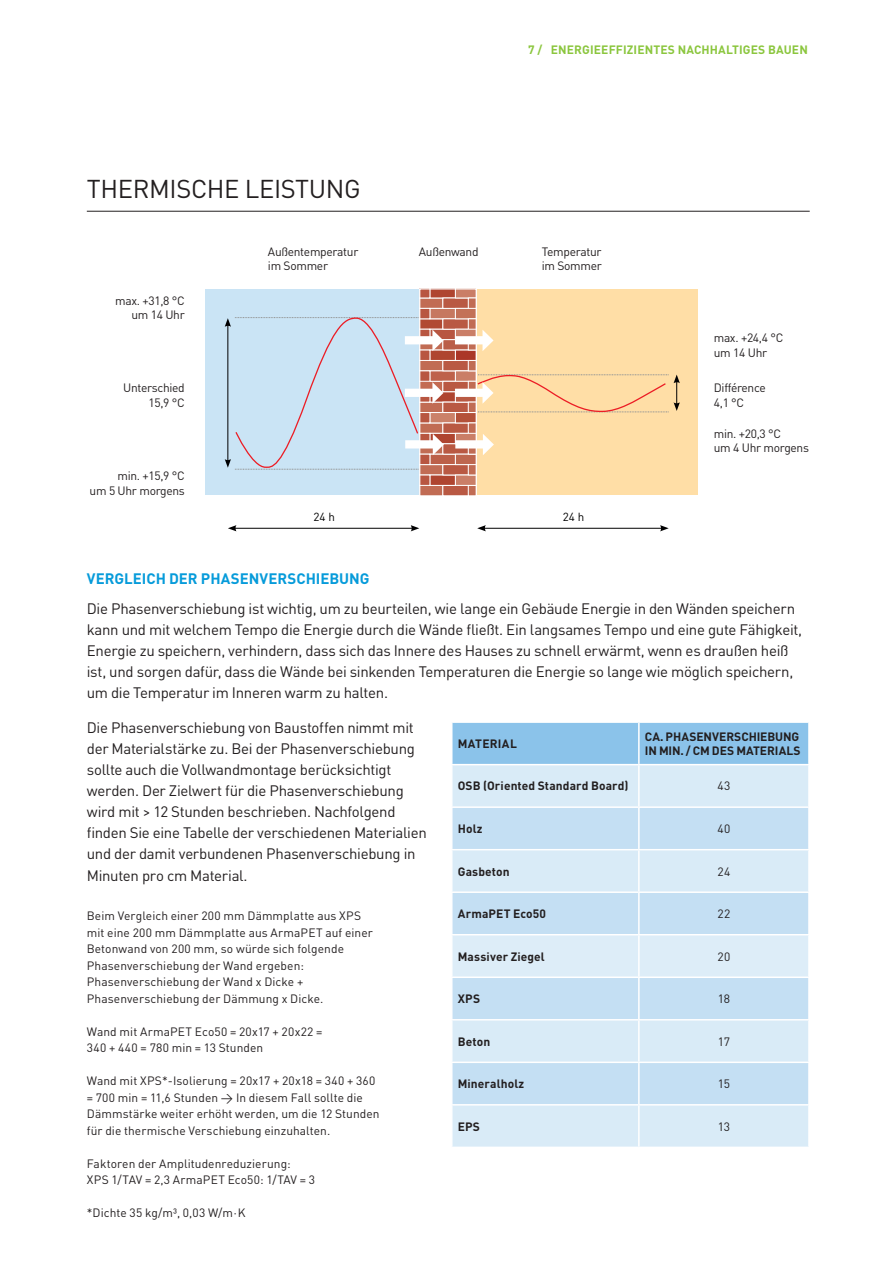
<style>
.page{position:relative;width:893px;height:1263px;background:#fff}
.page>*{position:absolute;margin:0;border:0;box-sizing:border-box;transform-origin:0 0}
.Headline{font:25.5px "DIN Pro";letter-spacing:-.015em;color:#231f20}
._04_Copy_10_14{font:15px/21px "DIN Pro";letter-spacing:-.02em;color:#231f20}
._04_Copy_10_14-2{font:700 15px "DIN Pro";letter-spacing:-.005em;color:#069bda}
._04_Copy_10_14-3{font:12px/16.5px "DIN Pro";letter-spacing:.005em;color:#231f20}
._04_Copy_10_14-4{font:700 12px "DIN Pro";letter-spacing:.005em;color:#231f20}
._04_Copy_10_14-5{font:12px/14.4px "DIN Pro";letter-spacing:-.025em;color:#231f20}
._02_ntro_14_17_green{font:700 12px "DIN Pro";letter-spacing:.01em;color:#8bc63e}
.t1{font:11.7px/14px "DIN Pro";color:#000001;text-align:right}
</style>
<div class="page">
<div style="left:476px;top:289px;width:221px;height:206px;background:#ffdea6"></div>
<div style="left:205px;top:289px;width:222px;height:206px;background:#cae4f5"></div>
<hr style="left:234px;top:528px;width:179px;height:1px;background:#000001">
<svg style="left:411px;top:525px;width:8px;height:6px"></svg>
<svg style="left:228px;top:525px;width:8px;height:6px"></svg>
<hr style="left:483px;top:528px;width:179px;height:1px;background:#000001">
<svg style="left:660px;top:525px;width:9px;height:6px"></svg>
<svg style="left:477px;top:525px;width:9px;height:6px"></svg>
<svg style="left:225px;top:289px;width:455px;height:207px"></svg>
<hr style="left:87px;top:211px;width:723px;height:1px;background:#231f20">
<div style="left:452px;top:723px;width:356px;height:41px;background:#8bc3ea"></div>
<div style="left:452px;top:765px;width:356px;height:381px;background:#d9ebf7"></div>
<svg style="left:452px;top:808px;width:356px;height:296px;background:#cbe3f4"></svg>
<div style="left:452px;top:935px;width:356px;height:41px;background:#ddedf8"></div>
<hr style="left:638px;top:723px;width:2px;height:41px;background:#fff">
<hr style="left:638px;top:765px;width:2px;height:41px;background:#fff">
<hr style="left:451px;top:806px;width:188px;height:2px;background:#fff">
<hr style="left:639px;top:806px;width:171px;height:2px;background:#fff">
<hr style="left:638px;top:808px;width:2px;height:41px;background:#fff">
<hr style="left:451px;top:849px;width:188px;height:1px;background:#fff">
<hr style="left:639px;top:849px;width:171px;height:1px;background:#fff">
<hr style="left:638px;top:850px;width:2px;height:41px;background:#fff">
<hr style="left:451px;top:891px;width:188px;height:2px;background:#fff">
<hr style="left:639px;top:891px;width:171px;height:2px;background:#fff">
<hr style="left:638px;top:893px;width:2px;height:41px;background:#fff">
<hr style="left:451px;top:934px;width:188px;height:1px;background:#fff">
<hr style="left:639px;top:934px;width:171px;height:1px;background:#fff">
<hr style="left:638px;top:935px;width:2px;height:41px;background:#fff">
<hr style="left:451px;top:976px;width:188px;height:2px;background:#fff">
<hr style="left:639px;top:976px;width:171px;height:2px;background:#fff">
<hr style="left:638px;top:978px;width:2px;height:41px;background:#fff">
<hr style="left:451px;top:1019px;width:188px;height:1px;background:#fff">
<hr style="left:451px;top:1104px;width:188px;height:1px;background:#fff">
<hr style="left:639px;top:1019px;width:171px;height:1px;background:#fff">
<hr style="left:638px;top:1020px;width:2px;height:41px;background:#fff">
<hr style="left:639px;top:1104px;width:171px;height:1px;background:#fff">
<hr style="left:638px;top:1105px;width:2px;height:41px;background:#fff">
<hr style="left:451px;top:1061px;width:188px;height:2px;background:#fff">
<hr style="left:639px;top:1061px;width:171px;height:2px;background:#fff">
<hr style="left:638px;top:1063px;width:2px;height:41px;background:#fff">
<p class="Headline" style="left:87px;top:169px;width:275px">THERMISCHE LEISTUNG</p>
<p class="t1" style="left:116px;top:292px;width:70px">max. +31.8˚C</p>
<p class="_04_Copy_10_14-5" style="left:115px;top:292px;width:71px;text-align:right">max. +31,8 °C um 14 Uhr</p>
<p class="t1" style="left:146px;top:306px;width:40px">at 2 pm</p>
<p class="_04_Copy_10_14-5" style="left:123px;top:380px;width:63px">Unterschied</p>
<p class="_04_Copy_10_14-3" style="left:148px;top:393px;width:38px">15,9 °C</p>
<p class="t1" style="left:132px;top:381px;width:55px">Difference</p>
<p class="t1" style="left:151px;top:394px;width:36px">15.9˚C</p>
<p class="t1" style="left:119px;top:468px;width:68px">min. +15.9˚C at 5 am</p>
<p class="_04_Copy_10_14-3" style="left:117px;top:467px;width:69px">min. +15,9 °C</p>
<p class="_04_Copy_10_14-5" style="left:90px;top:482px;width:97px">um 5 Uhr morgens</p>
<p class="_04_Copy_10_14-5" style="left:268px;top:243px;width:92px">Außentemperatur im Sommer</p>
<p class="_04_Copy_10_14-5" style="left:419px;top:243px;width:61px">Außenwand</p>
<p class="t1" style="left:268px;top:253px;width:109px">Temperature outside</p>
<p class="_02_ntro_14_17_green" style="left:528px;top:39px;width:281px">7 / ENERGIEEFFIZIENTES NACHHALTIGES BAUEN</p>
<p class="_04_Copy_10_14-5" style="left:542px;top:243px;width:62px">Temperatur im Sommer</p>
<p class="t1" style="left:710px;top:330px;width:70px">max. +24.4˚C</p>
<p class="_04_Copy_10_14-3" style="left:714px;top:328px;width:71px">max. +24,4 °C</p>
<p class="_04_Copy_10_14-3" style="left:714px;top:343px;width:55px">um 14 Uhr</p>
<p class="_04_Copy_10_14-5" style="left:714px;top:380px;width:53px">Différence</p>
<p class="_04_Copy_10_14-3" style="left:714px;top:393px;width:32px">4,1 °C</p>
<p class="_04_Copy_10_14-3" style="left:714px;top:424px;width:69px">min. +20,3 °C</p>
<p class="_04_Copy_10_14-5" style="left:714px;top:440px;width:97px">um 4 Uhr morgens</p>
<p class="t1" style="left:710px;top:344px;width:40px">at 2 pm</p>
<p class="t1" style="left:711px;top:381px;width:55px">Difference</p>
<p class="t1" style="left:711px;top:394px;width:30px">4.1˚C</p>
<p class="t1" style="left:711px;top:426px;width:68px;text-align:left">min. +20.3˚C at 4 am</p>
<p class="t1" style="left:313px;top:509px;width:23px">24 h</p>
<p class="t1" style="left:563px;top:509px;width:23px">24 h</p>
<p class="_04_Copy_10_14-2" style="left:87px;top:566px;width:284px">VERGLEICH DER PHASENVERSCHIEBUNG</p>
<p class="_04_Copy_10_14" style="left:87px;top:597px;width:717px">Die Phasenverschiebung ist wichtig, um zu beurteilen, wie lange ein Gebäude Energie in den Wänden speichern kann und mit welchem Tempo die Energie durch die Wände fließt. Ein langsames Tempo und eine gute Fähigkeit, Energie zu speichern, verhindern, dass sich das Innere des Hauses zu schnell erwärmt, wenn es draußen heiß ist, und sorgen dafür, dass die Wände bei sinkenden Temperaturen die Energie so lange wie möglich speichern, um die Temperatur im Inneren warm zu halten.</p>
<p class="_04_Copy_10_14" style="left:87px;top:715px;width:341px">Die Phasenverschiebung von Baustoffen nimmt mit der Materialstärke zu. Bei der Phasenverschiebung sollte auch die Vollwandmontage berücksichtigt werden. Der Zielwert für die Phasenverschiebung wird mit &gt; 12 Stunden beschrieben. Nachfolgend finden Sie eine Tabelle der verschiedenen Materialien und der damit verbundenen Phasenverschiebung in</p>
<p class="_04_Copy_10_14" style="left:87px;top:864px;width:162px">Minuten pro cm Material.</p>
<p class="_04_Copy_10_14-3" style="left:87px;top:906px;width:288px">Beim Vergleich einer 200 mm Dämmplatte aus XPS mit eine 200 mm Dämmplatte aus ArmaPET auf einer</p>
<p class="_04_Copy_10_14-3" style="left:87px;top:939px;width:259px">Betonwand von 200 mm, so würde sich folgende</p>
<p class="_04_Copy_10_14-3" style="left:87px;top:956px;width:219px">Phasenverschiebung der Wand ergeben:</p>
<p class="_04_Copy_10_14-3" style="left:87px;top:972px;width:218px">Phasenverschiebung der Wand x Dicke +</p>
<p class="_04_Copy_10_14-3" style="left:87px;top:989px;width:238px">Phasenverschiebung der Dämmung x Dicke.</p>
<p class="_04_Copy_10_14-3" style="left:87px;top:1022px;width:237px">Wand mit ArmaPET Eco50 = 20x17 + 20x22 =</p>
<p class="_04_Copy_10_14-3" style="left:87px;top:1038px;width:178px">340 + 440 = 780 min = 13 Stunden</p>
<p class="_04_Copy_10_14-3" style="left:87px;top:1071px;width:290px">Wand mit XPS*-Isolierung = 20x17 + 20x18 = 340 + 360</p>
<p class="_04_Copy_10_14-3" style="left:87px;top:1088px;width:278px">= 700 min = 11,6 Stunden → In diesem Fall sollte die</p>
<p class="_04_Copy_10_14-3" style="left:87px;top:1104px;width:294px">Dämmstärke weiter erhöht werden, um die 12 Stunden für die thermische Verschiebung einzuhalten.</p>
<p class="_04_Copy_10_14-3" style="left:87px;top:1154px;width:205px">Faktoren der Amplitudenreduzierung:</p>
<p class="_04_Copy_10_14-3" style="left:87px;top:1170px;width:230px">XPS 1/TAV = 2,3 ArmaPET Eco50: 1/TAV = 3</p>
<p class="_04_Copy_10_14-3" style="left:87px;top:1203px;width:160px">*Dichte 35 kg/m³, 0,03 W/m⋅K</p>
<p class="_04_Copy_10_14-4" style="left:458px;top:734px;width:61px">MATERIAL</p>
<p class="_04_Copy_10_14-4" style="left:645px;top:727px;width:156px">CA. PHASENVERSCHIEBUNG</p>
<p class="_04_Copy_10_14-4" style="left:645px;top:740px;width:157px">IN MIN. / CM DES MATERIALS</p>
<p class="_04_Copy_10_14-4" style="left:458px;top:776px;width:172px">OSB (Oriented Standard Board)</p>
<p class="_04_Copy_10_14-3" style="left:717px;top:777px;width:15px">43</p>
<p class="_04_Copy_10_14-4" style="left:458px;top:819px;width:26px">Holz</p>
<p class="_04_Copy_10_14-3" style="left:717px;top:819px;width:14px">40</p>
<p class="_04_Copy_10_14-4" style="left:458px;top:861px;width:53px">Gasbeton</p>
<p class="_04_Copy_10_14-3" style="left:717px;top:862px;width:14px">24</p>
<p class="_04_Copy_10_14-4" style="left:458px;top:904px;width:90px">ArmaPET Eco50</p>
<p class="_04_Copy_10_14-3" style="left:717px;top:904px;width:14px">22</p>
<p class="_04_Copy_10_14-4" style="left:458px;top:946px;width:88px">Massiver Ziegel</p>
<p class="_04_Copy_10_14-3" style="left:717px;top:947px;width:14px">20</p>
<p class="_04_Copy_10_14-4" style="left:458px;top:989px;width:24px">XPS</p>
<p class="_04_Copy_10_14-3" style="left:718px;top:989px;width:14px">18</p>
<p class="_04_Copy_10_14-4" style="left:458px;top:1031px;width:34px">Beton</p>
<p class="_04_Copy_10_14-3" style="left:718px;top:1032px;width:14px">17</p>
<p class="_04_Copy_10_14-4" style="left:458px;top:1074px;width:68px">Mineralholz</p>
<p class="_04_Copy_10_14-3" style="left:718px;top:1074px;width:14px">15</p>
<p class="_04_Copy_10_14-4" style="left:458px;top:1116px;width:24px">EPS</p>
<p class="_04_Copy_10_14-3" style="left:718px;top:1117px;width:14px">13</p>
</div>
